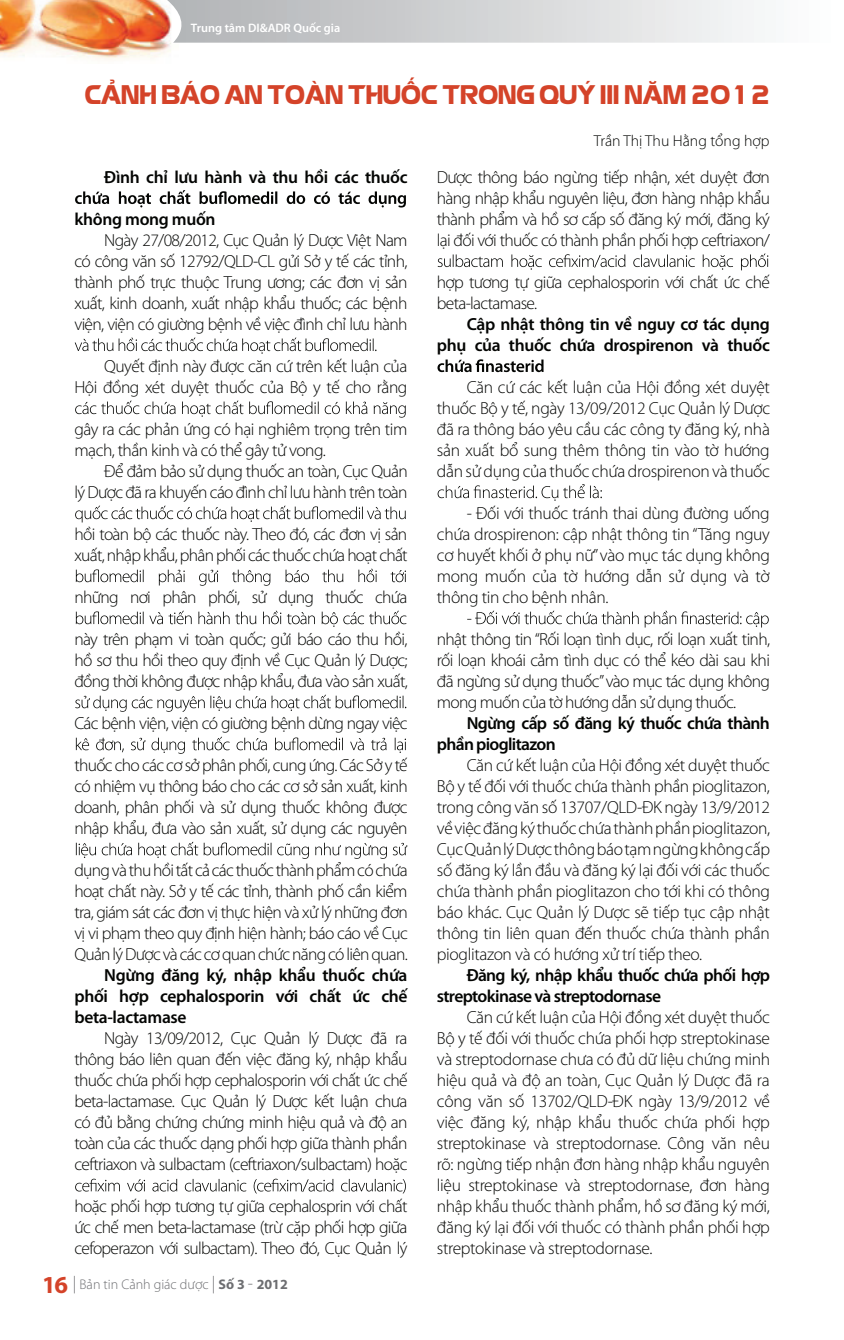
<style>
.page{position:relative;width:844px;height:1340px;background:#fff}
.page>*{position:absolute;margin:0;border:0;box-sizing:border-box;transform-origin:0 0}
.t1{font:26.25px "UTM Eremitage";color:#d44329}
.t2{font:300 17.5px/21px "Myriad Pro";letter-spacing:-.04em;color:#040503;text-align:justify}
.t3{font:600 17.5px/21px "Myriad Pro";letter-spacing:-.02em;color:#040503;text-align:justify}
.t4{font:600 17.5px/21px "Myriad Pro";letter-spacing:-.04em;color:#040503}
.t5{font:300 15.75px "Myriad Pro";color:#040503}
.t6{font:300 14px "Myriad Pro";color:#6d6e71}
.t7{font:600 12.25px "Myriad Pro";color:#fff}
.s1{font-weight:700;font-size:24.5px;color:#d44329}
.s2{font-size:17.5px}
.s3{font-weight:700}
</style>
<div class="page">
<img style="left:0;top:0;width:171px;height:60px">
<svg style="left:167px;top:0;width:587px;height:43px;background:#d2d4d5"></svg>
<svg style="left:75px;top:190px;width:331px;height:17px"></svg>
<svg style="left:75px;top:337px;width:301px;height:17px"></svg>
<svg style="left:75px;top:400px;width:330px;height:17px"></svg>
<svg style="left:75px;top:505px;width:330px;height:17px"></svg>
<svg style="left:76px;top:568px;width:330px;height:17px"></svg>
<svg style="left:76px;top:610px;width:330px;height:17px"></svg>
<svg style="left:75px;top:694px;width:331px;height:18px"></svg>
<svg style="left:76px;top:736px;width:330px;height:17px"></svg>
<svg style="left:76px;top:841px;width:331px;height:17px"></svg>
<svg style="left:75px;top:1178px;width:331px;height:15px"></svg>
<svg style="left:437px;top:253px;width:331px;height:17px"></svg>
<svg style="left:437px;top:359px;width:106px;height:13px"></svg>
<svg style="left:437px;top:484px;width:164px;height:17px"></svg>
<svg style="left:467px;top:610px;width:301px;height:17px"></svg>
<p class="t7" style="left:191px;top:20px;width:151px">Trung tâm DI&amp;ADR Quốc gia</p>
<h1 class="t1" style="left:84px;top:75px;width:687px">CẢNH BÁO AN TOÀN THUỐC TRONG QUÝ III NĂM 2012</h1>
<p class="t5" style="left:593px;top:131px;width:177px">Trần Thị Thu Hằng tổng hợp</p>
<p class="t3" style="left:104px;top:166px;width:305px">Đình chỉ lưu hành và thu hồi các thuốc</p>
<p class="t3" style="left:74px;top:208px;width:143px">không mong muốn</p>
<p class="t2" style="left:74px;top:229px;width:334px;text-indent:30px">Ngày 27/08/2012, Cục Quản lý Dược Việt Nam có công văn số 12792/QLD-CL gửi Sở y tế các tỉnh, thành phố trực thuộc Trung ương; các đơn vị sản xuất, kinh doanh, xuất nhập khẩu thuốc; các bệnh viện, viện có giường bệnh về việc đình chỉ lưu hành</p>
<p class="t2" style="left:74px;top:355px;width:334px;text-align:right">Quyết định này được căn cứ trên kết luận của<br>Hội đồng xét duyệt thuốc của Bộ y tế cho rằng</p>
<p class="t2" style="left:74px;top:418px;width:334px">gây ra các phản ứng có hại nghiêm trọng trên tim mạch, thần kinh và có thể gây tử vong.</p>
<p class="t2" style="left:74px;top:460px;width:335px;text-align:right">Để đảm bảo sử dụng thuốc an toàn, Cục Quản<br>lý Dược đã ra khuyến cáo đình chỉ lưu hành trên toàn</p>
<p class="t2" style="left:74px;top:523px;width:334px">hồi toàn bộ các thuốc này. Theo đó, các đơn vị sản xuất, nhập khẩu, phân phối các thuốc chứa hoạt chất</p>
<p class="t2" style="left:74px;top:586px;width:334px">những nơi phân phối, sử dụng thuốc chứa</p>
<p class="t2" style="left:74px;top:628px;width:335px">này trên phạm vi toàn quốc; gửi báo cáo thu hồi, hồ sơ thu hồi theo quy định về Cục Quản lý Dược; đồng thời không được nhập khẩu, đưa vào sản xuất,</p>
<p class="t2" style="left:74px;top:712px;width:335px">Các bệnh viện, viện có giường bệnh dừng ngay việc</p>
<p class="t2" style="left:74px;top:754px;width:335px">thuốc cho các cơ sở phân phối, cung ứng. Các Sở y tế có nhiệm vụ thông báo cho các cơ sở sản xuất, kinh doanh, phân phối và sử dụng thuốc không được nhập khẩu, đưa vào sản xuất, sử dụng các nguyên</p>
<p class="t2" style="left:74px;top:859px;width:335px">dụngvàthuhồitấtcảcácthuốcthànhphẩmcóchứa hoạt chất này. Sở y tế các tỉnh, thành phố cần kiểm tra, giám sát các đơn vị thực hiện và xử lý những đơn vị vi phạm theo quy định hiện hành; báo cáo về Cục QuảnlýDượcvàcáccơquanchứcnăngcóliênquan.</p>
<p class="t3" style="left:74px;top:964px;width:334px;text-indent:30px">Ngừng đăng ký, nhập khẩu thuốc chứa phối hợp cephalosporin với chất ức chế beta-lactamase</p>
<p class="t2" style="left:74px;top:1027px;width:334px;text-indent:30px">Ngày 13/09/2012, Cục Quản lý Dược đã ra thông báo liên quan đến việc đăng ký, nhập khẩu thuốc chứa phối hợp cephalosporin với chất ức chế beta-lactamase. Cục Quản lý Dược kết luận chưa có đủ bằng chứng chứng minh hiệu quả và độ an toàn của các thuốc dạng phối hợp giữa thành phần ceftriaxon và sulbactam (ceftriaxon/sulbactam) hoặc</p>
<p class="t2" style="left:74px;top:1195px;width:334px">hoặc phối hợp tương tự giữa cephalosprin với chất ức chế men beta-lactamase (trừ cặp phối hợp giữa cefoperazon với sulbactam). Theo đó, Cục Quản lý</p>
<p class="t6" style="left:42px;top:1275px;width:247px"><span class="s1">16</span> <span class="s2">|</span> Bản tin Cảnh giác dược <span class="s2">|</span> <span class="s3">Số 3</span> <span class="s2">-</span> <span class="s3">2012</span></p>
<p class="t2" style="left:437px;top:166px;width:334px">Dược thông báo ngừng tiếp nhận, xét duyệt đơn hàng nhập khẩu nguyên liệu, đơn hàng nhập khẩu thành phẩm và hồ sơ cấp số đăng ký mới, đăng ký lại đối với thuốc có thành phần phối hợp ceftriaxon/</p>
<p class="t2" style="left:437px;top:271px;width:334px">hợp tương tự giữa cephalosporin với chất ức chế beta-lactamase.</p>
<p class="t3" style="left:437px;top:313px;width:334px;text-align:right">Cập nhật thông tin về nguy cơ tác dụng phụ của thuốc chứa drospirenon và thuốc</p>
<p class="t2" style="left:437px;top:376px;width:335px;text-indent:30px">Căn cứ các kết luận của Hội đồng xét duyệt thuốc Bộ y tế, ngày 13/09/2012 Cục Quản lý Dược đã ra thông báo yêu cầu các công ty đăng ký, nhà sản xuất bổ sung thêm thông tin vào tờ hướng dẫn sử dụng của thuốc chứa drospirenon và thuốc</p>
<p class="t2" style="left:437px;top:502px;width:334px;text-indent:30px">- Đối với thuốc tránh thai dùng đường uống chứa drospirenon: cập nhật thông tin “Tăng nguy cơ huyết khối ở phụ nữ”vào mục tác dụng không mong muốn của tờ hướng dẫn sử dụng và tờ thông tin cho bệnh nhân.</p>
<p class="t2" style="left:437px;top:628px;width:334px">nhật thông tin “Rối loạn tình dục, rối loạn xuất tinh, rối loạn khoái cảm tình dục có thể kéo dài sau khi đã ngừng sử dụng thuốc”vào mục tác dụng không mong muốn của tờ hướng dẫn sử dụng thuốc.</p>
<p class="t4" style="left:437px;top:712px;width:334px;text-indent:30px">Ngừng cấp số đăng ký thuốc chứa thành phần pioglitazon</p>
<p class="t2" style="left:437px;top:754px;width:335px;text-indent:30px">Căn cứ kết luận của Hội đồng xét duyệt thuốc Bộ y tế đối với thuốc chứa thành phần pioglitazon, trong công văn số 13707/QLD-ĐK ngày 13/9/2012 vềviệcđăngkýthuốcchứathànhphầnpioglitazon, CụcQuảnlýDượcthôngbáotạmngừngkhôngcấp số đăng ký lần đầu và đăng ký lại đối với các thuốc chứa thành phần pioglitazon cho tới khi có thông báo khác. Cục Quản lý Dược sẽ tiếp tục cập nhật thông tin liên quan đến thuốc chứa thành phần pioglitazon và có hướng xử trí tiếp theo.</p>
<p class="t4" style="left:437px;top:964px;width:334px;text-indent:30px">Đăng ký, nhập khẩu thuốc chứa phối hợp streptokinase và streptodornase</p>
<p class="t2" style="left:437px;top:1006px;width:335px;text-indent:30px">Căn cứ kết luận của Hội đồng xét duyệt thuốc Bộ y tế đối với thuốc chứa phối hợp streptokinase và streptodornase chưa có đủ dữ liệu chứng minh hiệu quả và độ an toàn, Cục Quản lý Dược đã ra công văn số 13702/QLD-ĐK ngày 13/9/2012 về việc đăng ký, nhập khẩu thuốc chứa phối hợp streptokinase và streptodornase. Công văn nêu rõ: ngừng tiếp nhận đơn hàng nhập khẩu nguyên liệu streptokinase và streptodornase, đơn hàng nhập khẩu thuốc thành phẩm, hồ sơ đăng ký mới, đăng ký lại đối với thuốc có thành phần phối hợp streptokinase và streptodornase.</p>
</div>
